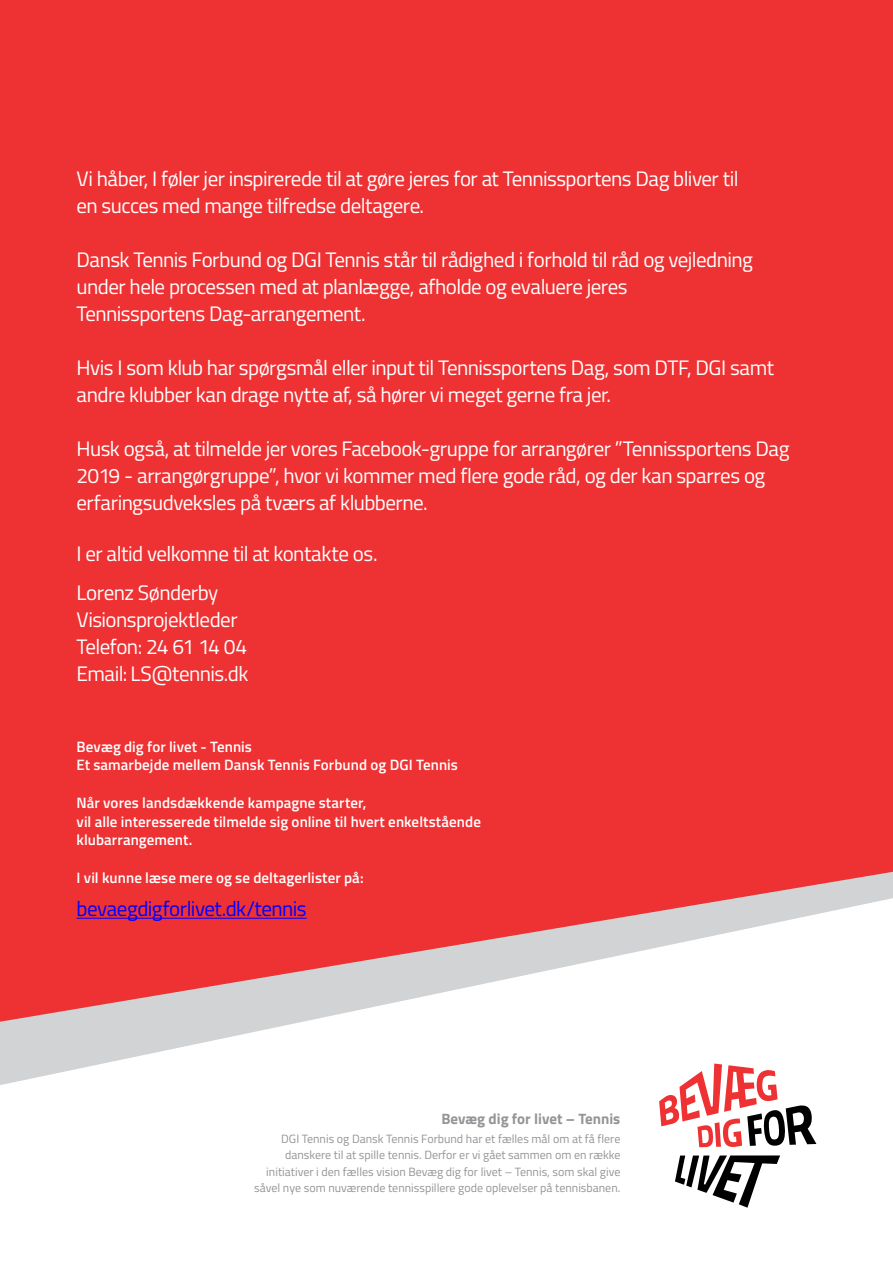
<style>
.page{position:relative;width:893px;height:1263px;background:#ee3133}
.page>*{position:absolute;margin:0;border:0;box-sizing:border-box;transform-origin:0 0}
.t1{font:21px/27px "Titillium";letter-spacing:-.025em;color:#fff}
.t2{font:21px "Titillium";letter-spacing:-.025em;color:#00f}
.t3{font:600 15px/18.8px "Titillium";letter-spacing:.005em;color:#fff}
.t4{font:700 15px "Titillium";color:#939598}
.t5{font:12px/16.5px "Titillium";color:#939598;text-align:right}
</style>
<div class="page">
<svg style="left:737px;top:872px;width:156px;height:26px"></svg>
<svg style="left:0;top:898px;width:893px;height:365px;background:#f6dada"></svg>
<svg style="left:675px;top:1155px;width:105px;height:53px;background:#a2a2a2"></svg>
<svg style="left:659px;top:1063px;width:157px;height:84px"></svg>
<p class="t1" style="left:77px;top:164px;width:663px">Vi håber, I føler jer inspirerede til at gøre jeres for at Tennissportens Dag bliver til en succes med mange tilfredse deltagere.</p>
<p class="t1" style="left:77px;top:245px;width:678px">Dansk Tennis Forbund og DGI Tennis står til rådighed i forhold til råd og vejledning under hele processen med at planlægge, afholde og evaluere jeres<br>Tennissportens Dag-arrangement.</p>
<p class="t1" style="left:77px;top:353px;width:699px">Hvis I som klub har spørgsmål eller input til Tennissportens Dag, som DTF, DGI samt andre klubber kan drage nytte af, så hører vi meget gerne fra jer.</p>
<p class="t1" style="left:77px;top:434px;width:714px">Husk også, at tilmelde jer vores Facebook-gruppe for arrangører ”Tennissportens Dag<br>2019 - arrangørgruppe”, hvor vi kommer med flere gode råd, og der kan sparres og erfaringsudveksles på tværs af klubberne.</p>
<p class="t1" style="left:77px;top:539px;width:303px">I er altid velkomne til at kontakte os.</p>
<p class="t1" style="left:77px;top:578px;width:173px">Lorenz Sønderby<br>Visionsprojektleder<br>Telefon: 24 61 14 04<br>Email: LS@tennis.dk</p>
<p class="t3" style="left:77px;top:736px;width:383px">Bevæg dig for livet - Tennis<br>Et samarbejde mellem Dansk Tennis Forbund og DGI Tennis</p>
<p class="t3" style="left:77px;top:792px;width:406px">Når vores landsdækkende kampagne starter,<br>vil alle interesserede tilmelde sig online til hvert enkeltstående klubarrangement.</p>
<p class="t3" style="left:77px;top:867px;width:289px">I vil kunne læse mere og se deltagerlister på:</p>
<p class="t2" style="left:77px;top:893px;width:232px">bevaegdigforlivet.dk/tennis</p>
<p class="t4" style="left:441px;top:1107px;width:180px">Bevæg dig for livet – Tennis</p>
<p class="t5" style="left:254px;top:1129px;width:368px">DGI Tennis og Dansk Tennis Forbund har et fælles mål om at få flere danskere til at spille tennis. Derfor er vi gået sammen om en række initiativer i den fælles vision Bevæg dig for livet – Tennis, som skal give såvel nye som nuværende tennisspillere gode oplevelser på tennisbanen.</p>
</div>
